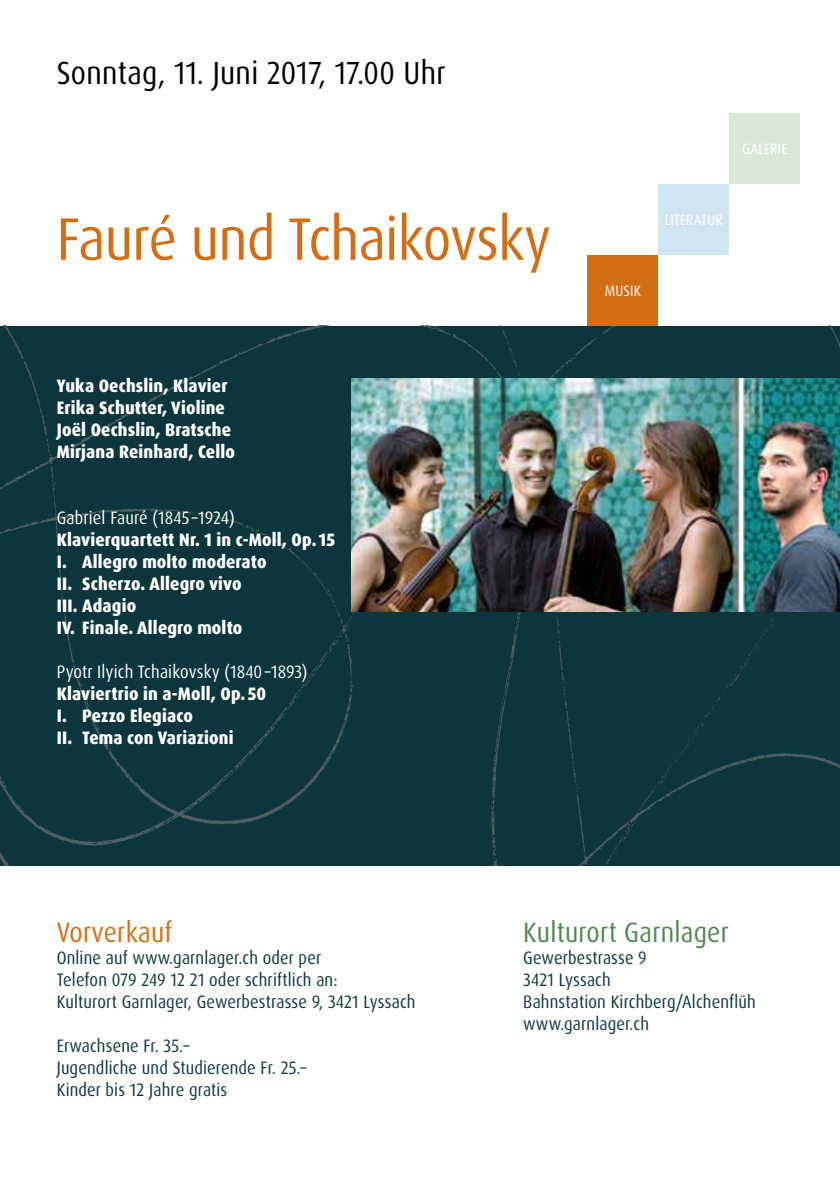
<style>
.page{position:relative;width:840px;height:1191px;background:#fff}
.page>*{position:absolute;margin:0;border:0;box-sizing:border-box;transform-origin:0 0}
.t1{font:60px "Dax OT";letter-spacing:-.01em;color:#d26e16;scale:.9 1}
.t2{font:32px "Dax OT";letter-spacing:.01em;color:#000;scale:.9 1}
.t3{font:28px "Dax OT";letter-spacing:.01em;color:#508751;scale:.9 1}
.t4{font:28px "Dax OT";letter-spacing:.01em;color:#d26e16;scale:.9 1}
.t5{font:18px/22px "Dax OT";letter-spacing:.01em;color:#0c363b;scale:.9 1}
.t6{font:800 18px/22px "Dax OT";letter-spacing:.01em;color:#fff;scale:.9 1}
.t7{font:18px "Dax OT";letter-spacing:.01em;color:#fff;scale:.9 1}
.t8{font:15px "Dax OT";letter-spacing:.01em;color:#fff;scale:.9 1}
</style>
<div class="page">
<div style="left:0;top:326px;width:839px;height:539px;background:#0c363b"></div>
<div style="left:729px;top:113px;width:70px;height:71px;background:#dce7dc"></div>
<div style="left:658px;top:184px;width:71px;height:71px;background:#cfe6f1"></div>
<div style="left:587px;top:255px;width:71px;height:71px;background:#d26e16"></div>
<img style="left:351px;top:378px;width:488px;height:234px">
<h2 class="t2" style="left:57px;top:52px;width:433px">Sonntag, 11. Juni 2017, 17.00 Uhr</h2>
<h1 class="t1" style="left:57px;top:201px;width:550px">Fauré und Tchaikovsky</h1>
<p class="t6" style="left:57px;top:375px;width:199px">Yuka Oechslin, Klavier<br>Erika Schutter, Violine<br>Joël Oechslin, Bratsche<br>Mirjana Reinhard, Cello</p>
<p class="t7" style="left:57px;top:506px;width:199px">Gabriel Fauré (1845 –1924)</p>
<p class="t6" style="left:57px;top:529px;width:310px">Klavierquartett Nr. 1 in c-Moll, Op. 15<br>I. Allegro molto moderato<br>II. Scherzo. Allegro vivo<br>III. Adagio<br>IV. Finale. Allegro molto</p>
<p class="t7" style="left:57px;top:660px;width:280px">Pyotr Ilyich Tchaikovsky (1840 –1893)</p>
<p class="t6" style="left:57px;top:683px;width:234px">Klaviertrio in a-Moll, Op. 50<br>I. Pezzo Elegiaco<br>II. Tema con Variazioni</p>
<p class="t8" style="left:604px;top:281px;width:42px">MUSIK</p>
<p class="t8" style="left:741px;top:140px;width:52px">GALERIE</p>
<p class="t8" style="left:664px;top:211px;width:66px">LITERATUR</p>
<h3 class="t4" style="left:57px;top:914px;width:130px">Vorverkauf</h3>
<p class="t5" style="left:57px;top:947px;width:400px">Online auf www.garnlager.ch oder per<br>Telefon 079 249 12 21 oder schriftlich an:<br>Kulturort Garnlager, Gewerbestrasse 9, 3421 Lyssach</p>
<p class="t5" style="left:57px;top:1035px;width:279px">Erwachsene Fr. 35.–<br>Jugendliche und Studierende Fr. 25.–<br>Kinder bis 12 Jahre gratis</p>
<h3 class="t3" style="left:523px;top:914px;width:230px">Kulturort Garnlager</h3>
<p class="t5" style="left:523px;top:947px;width:260px">Gewerbestrasse 9<br>3421 Lyssach<br>Bahnstation Kirchberg/Alchenflüh www.garnlager.ch</p>
</div>
